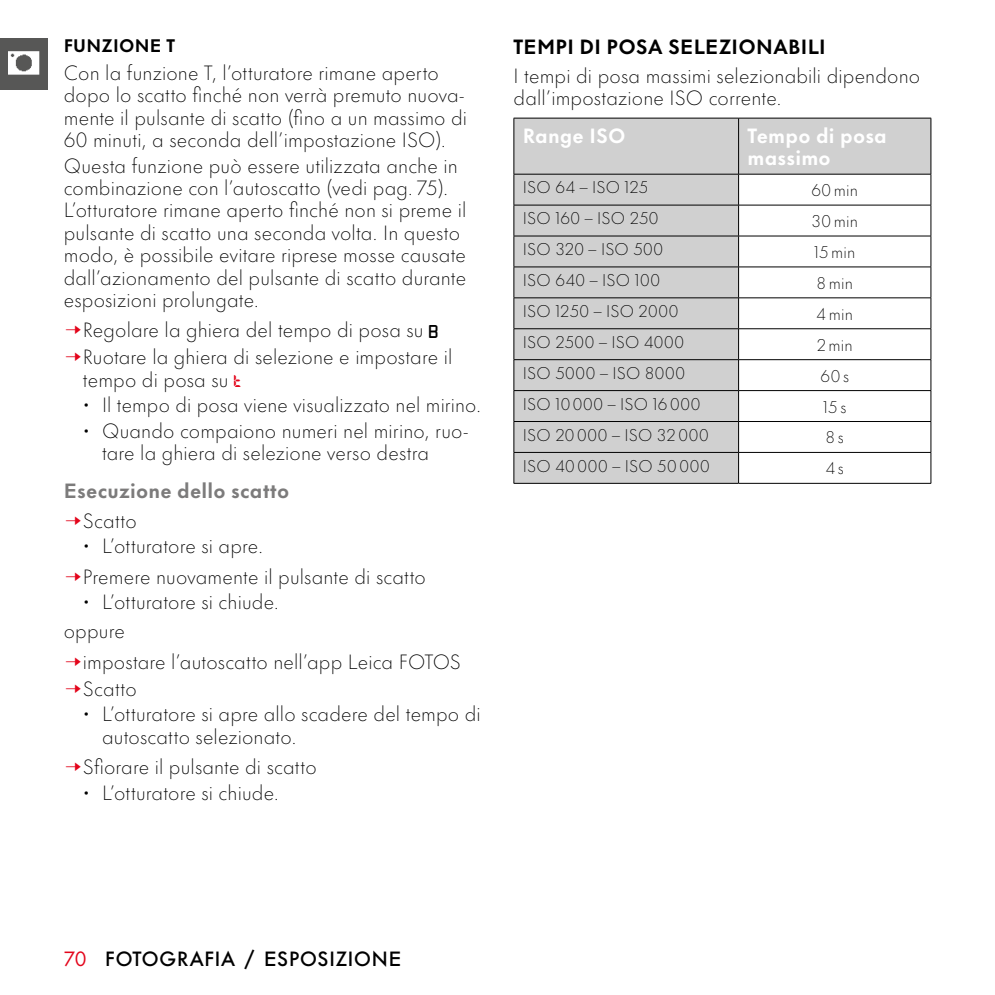
<style>
.page{position:relative;width:995px;height:995px;background:#fff}
.page>*{position:absolute;margin:0;border:0;box-sizing:border-box;transform-origin:0 0}
.Text____Body_Text{font:300 19.12px/22.3px "Futura Nowfor Leica Text";letter-spacing:.01em;color:#000}
.Text____Body_Text-2{font:700 19.12px/22.3px "Futura Nowfor Leica Text";letter-spacing:.01em;color:#fff}
.t1{font:500 19.12px "Futura Nowfor Leica Text";letter-spacing:.01em;color:#000}
.Heading____Heading_03{font:700 19.12px "Futura Nowfor Leica Text";letter-spacing:.01em;color:#000}
.Text____Um_zu_zum_XXX{font:700 19.12px "Futura Nowfor Leica Text";letter-spacing:.01em;color:#7c7b7b}
.Text____oder{font:300 19.12px "Futura Nowfor Leica Text";letter-spacing:.01em;color:#000}
.Heading____Heading_04{font:700 16.88px "Futura Nowfor Leica Text";letter-spacing:.02em;color:#000}
.Text____Body_Text-3{font:300 15.75px "Futura Nowfor Leica Text";letter-spacing:.01em;color:#000}
.s1{color:#e3051b}
.s2{font-family:"LG1054";font-weight:400;font-size:16.2px}
.s3{font-family:"Digital Dismay";font-weight:400;color:#e3051b}
.s4{font-weight:400;color:#e3051b}
</style>
<div class="page">
<div style="left:0;top:38px;width:48px;height:51px;background:#575756"></div>
<img style="left:9px;top:51px;width:31px;height:24px">
<svg style="left:514px;top:119px;width:417px;height:364px;fill:#d0d0d0"></svg>
<hr style="left:514px;top:118px;width:225px;height:1px;background:#000">
<hr style="left:513px;top:118px;width:1px;height:56px;background:#000">
<hr style="left:739px;top:118px;width:192px;height:1px;background:#000">
<hr style="left:738px;top:118px;width:1px;height:56px;background:#000">
<hr style="left:931px;top:118px;width:1px;height:56px;background:#000">
<hr style="left:514px;top:174px;width:225px;height:1px;background:#000">
<hr style="left:513px;top:174px;width:1px;height:31px;background:#000">
<hr style="left:739px;top:174px;width:192px;height:1px;background:#000">
<hr style="left:738px;top:174px;width:1px;height:31px;background:#000">
<hr style="left:931px;top:174px;width:1px;height:31px;background:#000">
<hr style="left:514px;top:205px;width:225px;height:1px;background:#000">
<hr style="left:513px;top:205px;width:1px;height:31px;background:#000">
<hr style="left:739px;top:205px;width:192px;height:1px;background:#000">
<hr style="left:738px;top:205px;width:1px;height:31px;background:#000">
<hr style="left:931px;top:205px;width:1px;height:31px;background:#000">
<hr style="left:514px;top:236px;width:225px;height:1px;background:#000">
<hr style="left:513px;top:236px;width:1px;height:31px;background:#000">
<hr style="left:739px;top:236px;width:192px;height:1px;background:#000">
<hr style="left:738px;top:236px;width:1px;height:31px;background:#000">
<hr style="left:931px;top:236px;width:1px;height:31px;background:#000">
<hr style="left:514px;top:267px;width:225px;height:1px;background:#000">
<hr style="left:513px;top:267px;width:1px;height:31px;background:#000">
<hr style="left:739px;top:267px;width:192px;height:1px;background:#000">
<hr style="left:738px;top:267px;width:1px;height:31px;background:#000">
<hr style="left:931px;top:267px;width:1px;height:31px;background:#000">
<hr style="left:514px;top:297px;width:225px;height:1px;background:#000">
<hr style="left:513px;top:298px;width:1px;height:30px;background:#000">
<hr style="left:739px;top:297px;width:192px;height:1px;background:#000">
<hr style="left:738px;top:298px;width:1px;height:30px;background:#000">
<hr style="left:931px;top:298px;width:1px;height:30px;background:#000">
<hr style="left:514px;top:328px;width:225px;height:1px;background:#000">
<hr style="left:513px;top:329px;width:1px;height:30px;background:#000">
<hr style="left:739px;top:328px;width:192px;height:1px;background:#000">
<hr style="left:738px;top:329px;width:1px;height:30px;background:#000">
<hr style="left:931px;top:329px;width:1px;height:30px;background:#000">
<hr style="left:514px;top:359px;width:225px;height:1px;background:#000">
<hr style="left:513px;top:360px;width:1px;height:30px;background:#000">
<hr style="left:739px;top:359px;width:192px;height:1px;background:#000">
<hr style="left:738px;top:360px;width:1px;height:30px;background:#000">
<hr style="left:931px;top:360px;width:1px;height:30px;background:#000">
<hr style="left:514px;top:390px;width:225px;height:1px;background:#000">
<hr style="left:513px;top:391px;width:1px;height:30px;background:#000">
<hr style="left:739px;top:390px;width:192px;height:1px;background:#000">
<hr style="left:738px;top:391px;width:1px;height:30px;background:#000">
<hr style="left:931px;top:391px;width:1px;height:30px;background:#000">
<hr style="left:514px;top:421px;width:225px;height:1px;background:#000">
<hr style="left:513px;top:422px;width:1px;height:30px;background:#000">
<hr style="left:739px;top:421px;width:192px;height:1px;background:#000">
<hr style="left:738px;top:422px;width:1px;height:30px;background:#000">
<hr style="left:931px;top:422px;width:1px;height:30px;background:#000">
<hr style="left:514px;top:452px;width:225px;height:1px;background:#000">
<hr style="left:513px;top:453px;width:1px;height:30px;background:#000">
<hr style="left:739px;top:452px;width:192px;height:1px;background:#000">
<hr style="left:738px;top:453px;width:1px;height:30px;background:#000">
<hr style="left:931px;top:453px;width:1px;height:30px;background:#000">
<hr style="left:514px;top:483px;width:225px;height:1px;background:#000">
<hr style="left:739px;top:483px;width:192px;height:1px;background:#000">
<p class="Heading____Heading_04" style="left:64px;top:31px;width:113px">FUNZIONE T</p>
<p class="Text____Body_Text" style="left:64px;top:61px;width:405px">Con la funzione T, l’otturatore rimane aperto dopo lo scatto finché non verrà premuto nuova&shy;mente il pulsante di scatto (fino a un massimo di 60 minuti, a seconda dell’impostazione ISO).</p>
<p class="Text____Body_Text" style="left:64px;top:153px;width:404px">Questa funzione può essere utilizzata anche in combinazione con l’autoscatto (vedi pag. 75).<br>L’otturatore rimane aperto finché non si preme il pulsante di scatto una seconda volta. In questo modo, è possibile evitare riprese mosse causate dall’azionamento del pulsante di scatto durante esposizioni prolungate.</p>
<p class="Text____Body_Text" style="left:64px;top:318px;width:376px"><span class="s1">→</span>Regolare la ghiera del tempo di posa su <span class="s2">B</span></p>
<p class="Text____Body_Text" style="left:83px;top:345px;width:371px;text-indent:-19px"><span class="s1">→</span>Ruotare la ghiera di selezione e impostare il tempo di posa su <span class="s3">t</span></p>
<p class="Text____Body_Text" style="left:83px;top:393px;width:400px">• Il tempo di posa viene visualizzato nel mirino.</p>
<p class="Text____Body_Text" style="left:102px;top:419px;width:368px;text-indent:-19px">• Quando compaiono numeri nel mirino, ruo&shy;tare la ghiera di selezione verso destra</p>
<p class="Text____Um_zu_zum_XXX" style="left:64px;top:474px;width:227px">Esecuzione dello scatto</p>
<p class="Text____Body_Text" style="left:64px;top:509px;width:74px"><span class="s1">→</span>Scatto</p>
<p class="Text____Body_Text" style="left:83px;top:534px;width:182px">• L’otturatore si apre.</p>
<p class="Text____Body_Text" style="left:64px;top:565px;width:364px"><span class="s1">→</span>Premere nuovamente il pulsante di scatto</p>
<p class="Text____Body_Text" style="left:83px;top:590px;width:198px">• L’otturatore si chiude.</p>
<p class="Text____oder" style="left:64px;top:616px;width:63px">oppure</p>
<p class="Text____Body_Text" style="left:64px;top:649px;width:399px"><span class="s1">→</span>impostare l’autoscatto nell’app Leica FOTOS</p>
<p class="Text____Body_Text" style="left:64px;top:676px;width:74px"><span class="s1">→</span>Scatto</p>
<p class="Text____Body_Text" style="left:102px;top:702px;width:380px;text-indent:-19px">• L’otturatore si apre allo scadere del tempo di autoscatto selezionato.</p>
<p class="Text____Body_Text" style="left:64px;top:755px;width:254px"><span class="s1">→</span>Sfiorare il pulsante di scatto</p>
<p class="Text____Body_Text" style="left:83px;top:780px;width:198px">• L’otturatore si chiude.</p>
<p class="Heading____Heading_03" style="left:514px;top:31px;width:314px">TEMPI DI POSA SELEZIONABILI</p>
<p class="Text____Body_Text" style="left:514px;top:64px;width:408px">I tempi di posa massimi selezionabili dipendono dall’impostazione ISO corrente.</p>
<p class="Text____Body_Text-2" style="left:523px;top:123px;width:104px">Range ISO</p>
<p class="Text____Body_Text-2" style="left:748px;top:123px;width:141px">Tempo di posa massimo</p>
<p class="Text____Body_Text-3" style="left:523px;top:175px;width:127px">ISO 64 – ISO 125</p>
<p class="Text____Body_Text-3" style="left:811px;top:178px;width:48px">60 min</p>
<p class="Text____Body_Text-3" style="left:523px;top:206px;width:137px">ISO 160 – ISO 250</p>
<p class="Text____Body_Text-3" style="left:812px;top:209px;width:48px">30 min</p>
<p class="Text____Body_Text-3" style="left:523px;top:237px;width:142px">ISO 320 – ISO 500</p>
<p class="Text____Body_Text-3" style="left:814px;top:240px;width:43px">15 min</p>
<p class="Text____Body_Text-3" style="left:523px;top:268px;width:139px">ISO 640 – ISO 100</p>
<p class="Text____Body_Text-3" style="left:816px;top:271px;width:38px">8 min</p>
<p class="Text____Body_Text-3" style="left:523px;top:299px;width:157px">ISO 1250 – ISO 2000</p>
<p class="Text____Body_Text-3" style="left:817px;top:302px;width:38px">4 min</p>
<p class="Text____Body_Text-3" style="left:523px;top:330px;width:163px">ISO 2500 – ISO 4000</p>
<p class="Text____Body_Text-3" style="left:817px;top:333px;width:38px">2 min</p>
<p class="Text____Body_Text-3" style="left:523px;top:361px;width:164px">ISO 5000 – ISO 8000</p>
<p class="Text____Body_Text-3" style="left:821px;top:364px;width:30px">60 s</p>
<p class="Text____Body_Text-3" style="left:523px;top:392px;width:179px">ISO 10 000 – ISO 16 000</p>
<p class="Text____Body_Text-3" style="left:823px;top:394px;width:25px">15 s</p>
<p class="Text____Body_Text-3" style="left:523px;top:423px;width:187px">ISO 20 000 – ISO 32 000</p>
<p class="Text____Body_Text-3" style="left:826px;top:425px;width:20px">8 s</p>
<p class="Text____Body_Text-3" style="left:523px;top:454px;width:188px">ISO 40 000 – ISO 50 000</p>
<p class="Text____Body_Text-3" style="left:826px;top:456px;width:20px">4 s</p>
<p class="t1" style="left:64px;top:943px;width:340px"><span class="s4">70</span> FOTOGRAFIA / ESPOSIZIONE</p>
</div>
